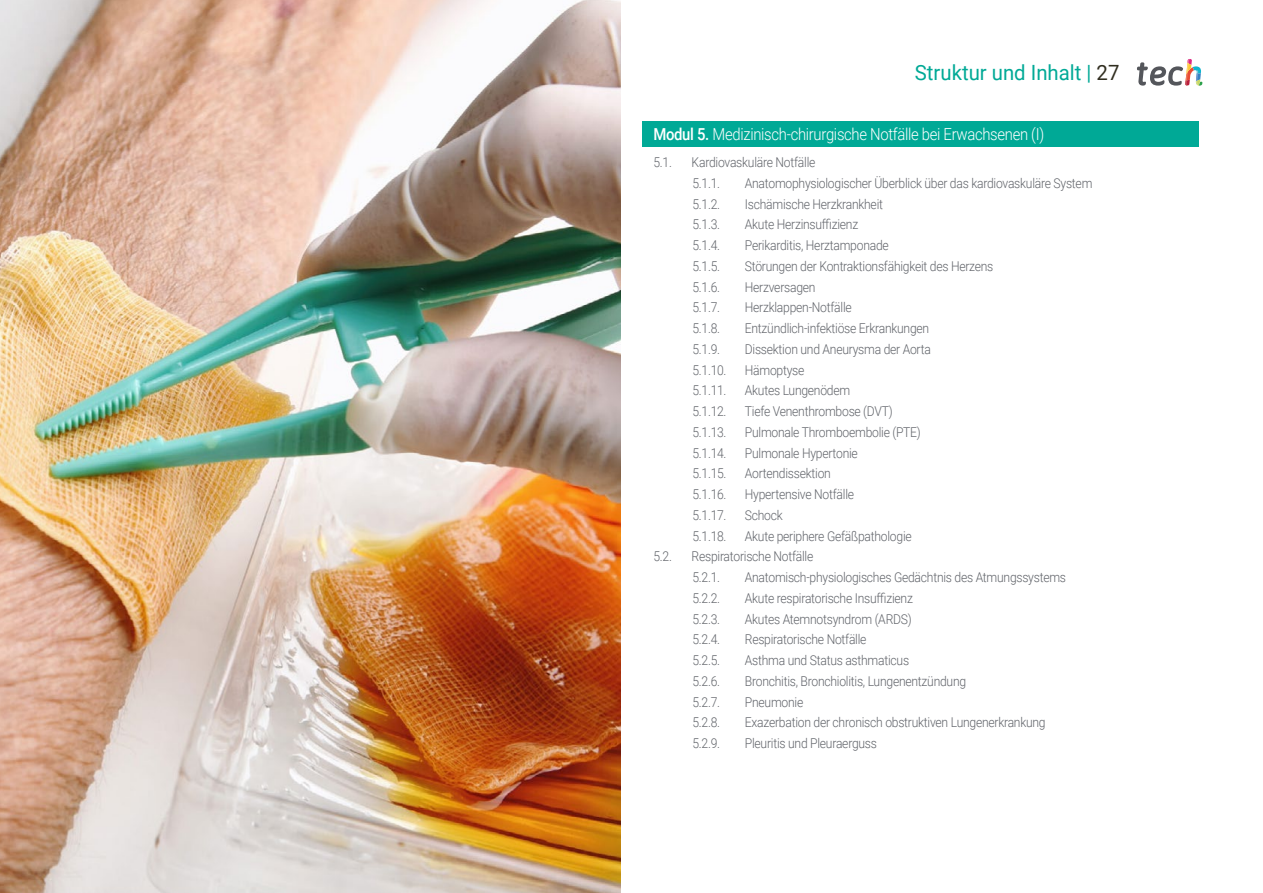
<style>
.page{position:relative;width:1263px;height:893px;background:#fff}
.page>*{position:absolute;margin:0;border:0;box-sizing:border-box;transform-origin:0 0}
.t1{font:21px "Roboto";color:#00a996}
.t2{font:300 16.5px "Roboto";letter-spacing:-.02em;color:#fff;scale:.9 1}
.t3{font:300 13.5px/20.7px "Roboto";letter-spacing:-.02em;color:#61646a;scale:.9 1}
.s1{color:#312e20}
.s2{font-weight:500}
</style>
<div class="page">
<svg style="left:1137px;top:59px;width:65px;height:27px"></svg>
<div style="left:642px;top:121px;width:557px;height:25px;background:#00a996"></div>
<img style="left:0;top:0;width:621px;height:893px">
<h1 class="t1" style="left:915px;top:57px;width:206px">Struktur und Inhalt | <span class="s1">27</span></h1>
<p class="t2" style="left:653px;top:123px;width:436px"><span class="s2">Modul 5.</span> Medizinisch-chirurgische Notfälle bei Erwachsenen (I)</p>
<p class="t3" style="left:653px;top:151px;width:22px">5.1.</p>
<p class="t3" style="left:692px;top:151px;width:139px">Kardiovaskuläre Notfälle<br>5.1.1.</p>
<p class="t3" style="left:745px;top:172px;width:388px">Anatomophysiologischer Überblick über das kardiovaskuläre System</p>
<p class="t3" style="left:692px;top:193px;width:32px">5.1.2.</p>
<p class="t3" style="left:745px;top:193px;width:155px">Ischämische Herzkrankheit</p>
<p class="t3" style="left:692px;top:214px;width:32px">5.1.3.</p>
<p class="t3" style="left:745px;top:214px;width:127px">Akute Herzinsuffizienz</p>
<p class="t3" style="left:692px;top:234px;width:32px">5.1.4.</p>
<p class="t3" style="left:745px;top:234px;width:161px">Perikarditis, Herztamponade</p>
<p class="t3" style="left:692px;top:255px;width:32px">5.1.5.</p>
<p class="t3" style="left:745px;top:255px;width:278px">Störungen der Kontraktionsfähigkeit des Herzens</p>
<p class="t3" style="left:692px;top:276px;width:32px">5.1.6.</p>
<p class="t3" style="left:745px;top:276px;width:80px">Herzversagen</p>
<p class="t3" style="left:692px;top:297px;width:32px">5.1.7.</p>
<p class="t3" style="left:745px;top:297px;width:120px">Herzklappen-Notfälle</p>
<p class="t3" style="left:692px;top:317px;width:32px">5.1.8.</p>
<p class="t3" style="left:745px;top:317px;width:206px">Entzündlich-infektiöse Erkrankungen</p>
<p class="t3" style="left:692px;top:338px;width:32px">5.1.9.</p>
<p class="t3" style="left:745px;top:338px;width:208px">Dissektion und Aneurysma der Aorta</p>
<p class="t3" style="left:692px;top:359px;width:39px">5.1.10.</p>
<p class="t3" style="left:745px;top:359px;width:68px">Hämoptyse</p>
<p class="t3" style="left:692px;top:380px;width:39px">5.1.11.</p>
<p class="t3" style="left:745px;top:380px;width:119px">Akutes Lungenödem</p>
<p class="t3" style="left:692px;top:400px;width:39px">5.1.12.</p>
<p class="t3" style="left:745px;top:400px;width:166px">Tiefe Venenthrombose (DVT)</p>
<p class="t3" style="left:692px;top:421px;width:39px">5.1.13.</p>
<p class="t3" style="left:745px;top:421px;width:197px">Pulmonale Thromboembolie (PTE)</p>
<p class="t3" style="left:692px;top:442px;width:39px">5.1.14.</p>
<p class="t3" style="left:745px;top:442px;width:127px">Pulmonale Hypertonie</p>
<p class="t3" style="left:692px;top:463px;width:39px">5.1.15.</p>
<p class="t3" style="left:745px;top:463px;width:97px">Aortendissektion</p>
<p class="t3" style="left:692px;top:483px;width:39px">5.1.16.</p>
<p class="t3" style="left:745px;top:483px;width:123px">Hypertensive Notfälle</p>
<p class="t3" style="left:692px;top:504px;width:39px">5.1.17.</p>
<p class="t3" style="left:745px;top:504px;width:44px">Schock</p>
<p class="t3" style="left:692px;top:525px;width:39px">5.1.18.</p>
<p class="t3" style="left:745px;top:525px;width:187px">Akute periphere Gefäßpathologie</p>
<p class="t3" style="left:653px;top:546px;width:22px">5.2.</p>
<p class="t3" style="left:692px;top:546px;width:137px">Respiratorische Notfälle<br>5.2.1.</p>
<p class="t3" style="left:745px;top:566px;width:358px">Anatomisch-physiologisches Gedächtnis des Atmungssystems</p>
<p class="t3" style="left:692px;top:587px;width:32px">5.2.2.</p>
<p class="t3" style="left:745px;top:587px;width:188px">Akute respiratorische Insuffizienz</p>
<p class="t3" style="left:692px;top:608px;width:32px">5.2.3.</p>
<p class="t3" style="left:745px;top:608px;width:187px">Akutes Atemnotsyndrom (ARDS)</p>
<p class="t3" style="left:692px;top:629px;width:32px">5.2.4.</p>
<p class="t3" style="left:745px;top:629px;width:137px">Respiratorische Notfälle</p>
<p class="t3" style="left:692px;top:649px;width:32px">5.2.5.</p>
<p class="t3" style="left:745px;top:649px;width:184px">Asthma und Status asthmaticus</p>
<p class="t3" style="left:692px;top:670px;width:32px">5.2.6.</p>
<p class="t3" style="left:745px;top:670px;width:247px">Bronchitis, Bronchiolitis, Lungenentzündung</p>
<p class="t3" style="left:692px;top:691px;width:32px">5.2.7.</p>
<p class="t3" style="left:745px;top:691px;width:66px">Pneumonie</p>
<p class="t3" style="left:692px;top:712px;width:32px">5.2.8.</p>
<p class="t3" style="left:745px;top:712px;width:336px">Exazerbation der chronisch obstruktiven Lungenerkrankung</p>
<p class="t3" style="left:692px;top:732px;width:32px">5.2.9.</p>
<p class="t3" style="left:745px;top:732px;width:148px">Pleuritis und Pleuraerguss</p>
</div>
